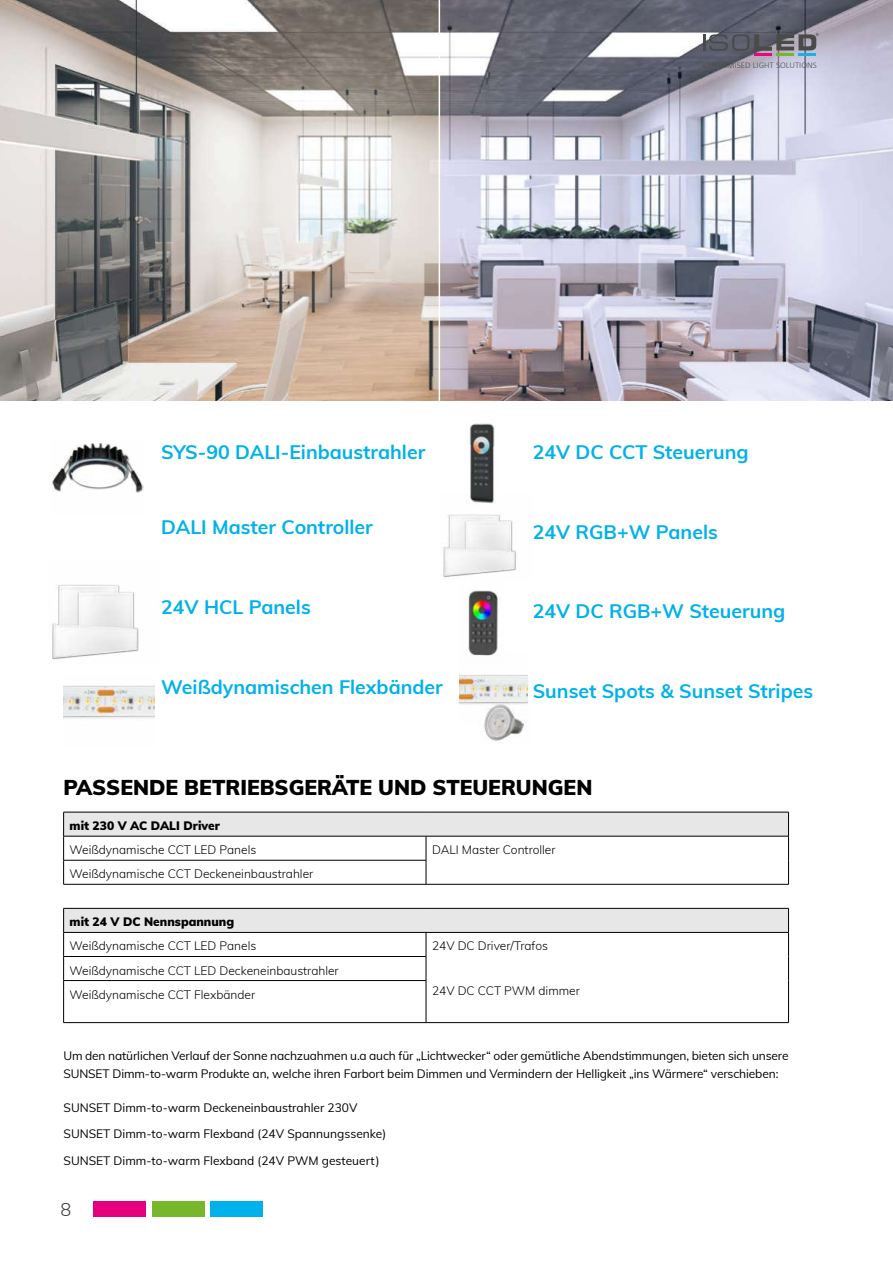
<style>
.page{position:relative;width:893px;height:1263px;background:#fff}
.page>*{position:absolute;margin:0;border:0;box-sizing:border-box;transform-origin:0 0}
.t1{font:900 21px "Muli";color:#000}
.t2{font:700 19.5px "Muli";color:#00b1eb}
.t3{font:300 18px "Muli";color:#3c3c3b}
.t4{font:12px/18px "Muli";letter-spacing:-.01em;color:#000}
.t5{font:300 12px/24px "Muli";color:#000}
.t6{font:900 12px "Muli";color:#000}
.t7{font:300 8.85px "Calibri";color:#4a4a49}
</style>
<div class="page">
<img style="left:0;top:0;width:893px;height:401px">
<hr style="left:439px;top:0;width:1px;height:401px;background:#fff">
<svg style="left:64px;top:813px;width:724px;height:119px"></svg>
<hr style="left:63px;top:812px;width:363px;height:1px;background:#000">
<hr style="left:426px;top:812px;width:363px;height:1px;background:#000">
<hr style="left:63px;top:836px;width:363px;height:1px;background:#000">
<hr style="left:426px;top:836px;width:363px;height:1px;background:#000">
<hr style="left:63px;top:860px;width:363px;height:1px;background:#000">
<svg style="left:63px;top:812px;width:1px;height:72px"></svg>
<svg style="left:426px;top:836px;width:1px;height:48px"></svg>
<svg style="left:788px;top:812px;width:1px;height:72px"></svg>
<hr style="left:63px;top:884px;width:363px;height:1px;background:#000">
<hr style="left:426px;top:884px;width:363px;height:1px;background:#000">
<hr style="left:63px;top:908px;width:363px;height:1px;background:#000">
<hr style="left:426px;top:908px;width:363px;height:1px;background:#000">
<hr style="left:63px;top:932px;width:363px;height:1px;background:#000">
<hr style="left:426px;top:932px;width:363px;height:1px;background:#000">
<hr style="left:63px;top:956px;width:363px;height:1px;background:#000">
<svg style="left:63px;top:908px;width:1px;height:72px"></svg>
<svg style="left:426px;top:932px;width:1px;height:48px"></svg>
<svg style="left:788px;top:908px;width:1px;height:72px"></svg>
<hr style="left:788px;top:980px;width:1px;height:42px;background:#000">
<hr style="left:63px;top:980px;width:363px;height:1px;background:#000">
<hr style="left:63px;top:981px;width:1px;height:41px;background:#000">
<hr style="left:426px;top:981px;width:1px;height:41px;background:#000">
<hr style="left:63px;top:1022px;width:363px;height:1px;background:#000">
<hr style="left:426px;top:1022px;width:363px;height:1px;background:#000">
<img style="left:52px;top:443px;width:91px;height:50px">
<img style="left:52px;top:584px;width:87px;height:76px">
<img style="left:443px;top:514px;width:73px;height:64px">
<img style="left:469px;top:423px;width:27px;height:81px">
<img style="left:468px;top:590px;width:34px;height:62px">
<img style="left:63px;top:685px;width:92px;height:34px">
<img style="left:460px;top:652px;width:68px;height:53px">
<img style="left:479px;top:701px;width:49px;height:40px">
<svg style="left:703px;top:33px;width:116px;height:23px"></svg>
<div style="left:94px;top:1201px;width:52px;height:15px;background:#e6007d"></div>
<div style="left:210px;top:1201px;width:53px;height:15px;background:#00b1eb"></div>
<div style="left:152px;top:1201px;width:52px;height:15px;background:#76b82a"></div>
<p class="t7" style="left:703px;top:60px;width:115px">CUSTOMISED LIGHT SOLUTIONS</p>
<h2 class="t2" style="left:161px;top:441px;width:266px">SYS-90 DALI-Einbaustrahler</h2>
<h2 class="t2" style="left:533px;top:441px;width:218px">24V DC CCT Steuerung</h2>
<h2 class="t2" style="left:161px;top:516px;width:213px">DALI Master Controller</h2>
<h2 class="t2" style="left:533px;top:521px;width:187px">24V RGB+W Panels</h2>
<h2 class="t2" style="left:161px;top:596px;width:151px">24V HCL Panels</h2>
<h2 class="t2" style="left:533px;top:601px;width:254px">24V DC RGB+W Steuerung</h2>
<h2 class="t2" style="left:161px;top:676px;width:283px">Weißdynamischen Flexbänder</h2>
<h2 class="t2" style="left:533px;top:680px;width:282px">Sunset Spots &amp; Sunset Stripes</h2>
<h1 class="t1" style="left:63px;top:776px;width:530px">PASSENDE BETRIEBSGERÄTE UND STEUERUNGEN</h1>
<p class="t6" style="left:70px;top:819px;width:152px">mit 230 V AC DALI Driver</p>
<p class="t5" style="left:70px;top:838px;width:188px">Weißdynamische CCT LED Panels</p>
<p class="t5" style="left:432px;top:838px;width:125px">DALI Master Controller</p>
<p class="t5" style="left:70px;top:862px;width:245px">Weißdynamische CCT Deckeneinbaustrahler</p>
<p class="t6" style="left:70px;top:915px;width:166px">mit 24 V DC Nennspannung</p>
<p class="t5" style="left:70px;top:934px;width:188px">Weißdynamische CCT LED Panels</p>
<p class="t5" style="left:432px;top:934px;width:118px">24V DC Driver/Trafos</p>
<p class="t5" style="left:432px;top:979px;width:149px">24V DC CCT PWM dimmer</p>
<p class="t5" style="left:70px;top:958px;width:271px">Weißdynamische CCT LED Deckeneinbaustrahler<br>Weißdynamische CCT Flexbänder</p>
<p class="t4" style="left:63px;top:1048px;width:727px">Um den natürlichen Verlauf der Sonne nachzuahmen u.a auch für „Lichtwecker“ oder gemütliche Abendstimmungen, bieten sich unsere<br>SUNSET Dimm-to-warm Produkte an, welche ihren Farbort beim Dimmen und Vermindern der Helligkeit „ins Wärmere“ verschieben:</p>
<p class="t4" style="left:64px;top:1100px;width:295px">SUNSET Dimm-to-warm Deckeneinbaustrahler 230V</p>
<p class="t4" style="left:64px;top:1126px;width:324px">SUNSET Dimm-to-warm Flexband (24V Spannungssenke)</p>
<p class="t4" style="left:64px;top:1153px;width:317px">SUNSET Dimm-to-warm Flexband (24V PWM gesteuert)</p>
<h3 class="t3" style="left:61px;top:1200px;width:12px">8</h3>
</div>
